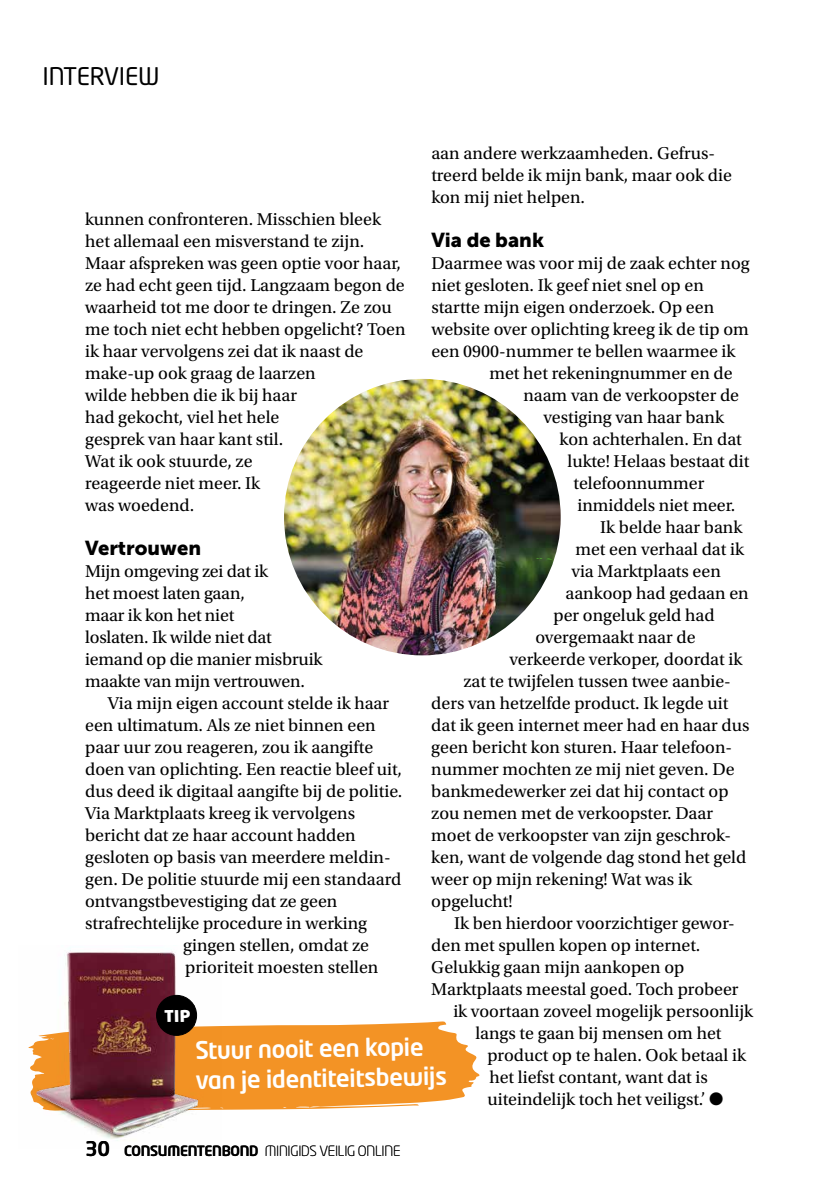
<style>
.page{position:relative;width:840px;height:1191px;background:#fff}
.page>*{position:absolute;margin:0;border:0;box-sizing:border-box;transform-origin:0 0}
.t1{font:500 24px/30px "Neo Tech Std";color:#fff}
.t2{font:24px "Neo Tech Std";letter-spacing:-.01em;color:#000}
.t3{font:20px "Museo Sans 900";color:#000}
.t4{font:18px/22px "Utopia Std";color:#000}
.t5{font:300 14px "Neo Tech Std";letter-spacing:-.02em;color:#000}
.s1{font-weight:500;font-size:20px}
.s2{font-weight:500}
</style>
<div class="page">
<img style="left:284px;top:379px;width:276px;height:276px;border-radius:138px">
<svg style="left:222px;top:1021px;width:258px;height:89px;background:#f4a142"></svg>
<img style="left:28px;top:951px;width:194px;height:190px">
<svg style="left:536px;top:558px;width:16px;height:1px"></svg>
<svg style="left:140px;top:995px;width:75px;height:41px"></svg>
<h1 class="t2" style="left:43px;top:62px;width:118px">INTERVIEW</h1>
<p class="t4" style="left:431px;top:142px;width:302px">aan andere werkzaamheden. Gefrus&shy;treerd belde ik mijn bank, maar ook die kon mij niet helpen.</p>
<p class="t3" style="left:431px;top:228px;width:114px">Via de bank</p>
<p class="t4" style="left:431px;top:252px;width:320px">Daarmee was voor mij de zaak echter nog</p>
<p class="t4" style="left:431px;top:274px;width:274px">niet gesloten. Ik geef niet snel op en</p>
<p class="t4" style="left:431px;top:296px;width:284px">startte mijn eigen onderzoek. Op een</p>
<p class="t4" style="left:431px;top:318px;width:319px">website over oplichting kreeg ik de tip om</p>
<p class="t4" style="left:431px;top:340px;width:305px">een 0900-nummer te bellen waarmee ik</p>
<p class="t4" style="left:489px;top:362px;width:245px">met het rekeningnummer en de</p>
<p class="t4" style="left:523px;top:384px;width:217px">naam van de verkoopster de</p>
<p class="t4" style="left:543px;top:406px;width:182px">vestiging van haar bank</p>
<p class="t4" style="left:559px;top:428px;width:184px">kon achterhalen. En dat</p>
<p class="t4" style="left:567px;top:450px;width:183px">lukte! Helaas bestaat dit</p>
<p class="t4" style="left:573px;top:472px;width:132px">telefoonnummer</p>
<p class="t4" style="left:577px;top:494px;width:159px">inmiddels niet meer.</p>
<p class="t4" style="left:600px;top:516px;width:144px">Ik belde haar bank</p>
<p class="t4" style="left:575px;top:538px;width:170px">met een verhaal dat ik</p>
<p class="t4" style="left:571px;top:560px;width:151px">via Marktplaats een</p>
<p class="t4" style="left:565px;top:582px;width:185px">aankoop had gedaan en</p>
<p class="t4" style="left:553px;top:604px;width:163px">per ongeluk geld had</p>
<p class="t4" style="left:535px;top:626px;width:161px">overgemaakt naar de</p>
<p class="t4" style="left:509px;top:648px;width:234px">verkeerde verkoper, doordat ik</p>
<p class="t4" style="left:463px;top:670px;width:269px">zat te twijfelen tussen twee aanbie-</p>
<p class="t4" style="left:431px;top:692px;width:298px">ders van hetzelfde product. Ik legde uit</p>
<p class="t4" style="left:431px;top:714px;width:319px">dat ik geen internet meer had en haar dus</p>
<p class="t4" style="left:431px;top:736px;width:302px">geen bericht kon sturen. Haar telefoon-</p>
<p class="t4" style="left:431px;top:758px;width:305px">nummer mochten ze mij niet geven. De</p>
<p class="t4" style="left:431px;top:780px;width:298px">bankmedewerker zei dat hij contact op</p>
<p class="t4" style="left:431px;top:802px;width:283px">zou nemen met de verkoopster. Daar</p>
<p class="t4" style="left:431px;top:824px;width:301px">moet de verkoopster van zijn geschrok-</p>
<p class="t4" style="left:431px;top:846px;width:316px">ken, want de volgende dag stond het geld</p>
<p class="t4" style="left:431px;top:868px;width:262px">weer op mijn rekening! Wat was ik</p>
<p class="t4" style="left:431px;top:890px;width:83px">opgelucht!</p>
<p class="t4" style="left:454px;top:912px;width:282px">Ik ben hierdoor voorzichtiger gewor-</p>
<p class="t4" style="left:431px;top:934px;width:270px">den met spullen kopen op internet.</p>
<p class="t4" style="left:431px;top:956px;width:254px">Gelukkig gaan mijn aankopen op</p>
<p class="t4" style="left:431px;top:978px;width:308px">Marktplaats meestal goed. Toch probeer</p>
<p class="t4" style="left:453px;top:1000px;width:301px">ik voortaan zoveel mogelijk persoonlijk</p>
<p class="t4" style="left:475px;top:1022px;width:247px">langs te gaan bij mensen om het</p>
<p class="t4" style="left:487px;top:1044px;width:260px">product op te halen. Ook betaal ik</p>
<p class="t4" style="left:489px;top:1066px;width:220px">het liefst contant, want dat is</p>
<p class="t4" style="left:487px;top:1088px;width:237px">uiteindelijk toch het veiligst.’ ●</p>
<p class="t4" style="left:85px;top:208px;width:322px">kunnen confronteren. Misschien bleek het allemaal een misverstand te zijn.<br>Maar afspreken was geen optie voor haar, ze had echt geen tijd. Langzaam begon de waarheid tot me door te dringen. Ze zou me toch niet echt hebben opgelicht? Toen ik haar vervolgens zei dat ik naast de make-up ook graag de laarzen<br>wilde hebben die ik bij haar<br>had gekocht, viel het hele<br>gesprek van haar kant stil.<br>Wat ik ook stuurde, ze<br>reageerde niet meer. Ik<br>was woedend.</p>
<p class="t3" style="left:85px;top:536px;width:117px">Vertrouwen</p>
<p class="t4" style="left:85px;top:560px;width:184px">Mijn omgeving zei dat ik</p>
<p class="t4" style="left:85px;top:582px;width:161px">het moest laten gaan,</p>
<p class="t4" style="left:85px;top:604px;width:151px">maar ik kon het niet</p>
<p class="t4" style="left:85px;top:626px;width:188px">loslaten. Ik wilde niet dat</p>
<p class="t4" style="left:85px;top:648px;width:239px">iemand op die manier misbruik</p>
<p class="t4" style="left:85px;top:670px;width:221px">maakte van mijn vertrouwen.</p>
<p class="t4" style="left:108px;top:692px;width:283px">Via mijn eigen account stelde ik haar</p>
<p class="t4" style="left:85px;top:714px;width:292px">een ultimatum. Als ze niet binnen een</p>
<p class="t4" style="left:85px;top:736px;width:289px">paar uur zou reageren, zou ik aangifte</p>
<p class="t4" style="left:85px;top:758px;width:318px">doen van oplichting. Een reactie bleef uit,</p>
<p class="t4" style="left:85px;top:780px;width:318px">dus deed ik digitaal aangifte bij de politie.</p>
<p class="t4" style="left:85px;top:802px;width:271px">Via Marktplaats kreeg ik vervolgens</p>
<p class="t4" style="left:85px;top:824px;width:272px">bericht dat ze haar account hadden</p>
<p class="t4" style="left:85px;top:846px;width:307px">gesloten op basis van meerdere meldin-</p>
<p class="t4" style="left:85px;top:868px;width:317px">gen. De politie stuurde mij een standaard</p>
<p class="t4" style="left:85px;top:890px;width:253px">ontvangstbevestiging dat ze geen</p>
<p class="t4" style="left:85px;top:912px;width:283px">strafrechtelijke procedure in werking</p>
<p class="t4" style="left:183px;top:934px;width:187px">gingen stellen, omdat ze</p>
<p class="t4" style="left:185px;top:956px;width:195px">prioriteit moesten stellen</p>
<h1 class="t1" style="left:195px;top:1035px;width:252px;rotate:-1deg">Stuur nooit een kopie van je identiteitsbewijs</h1>
<p class="t5" style="left:85px;top:1142px;width:317px"><span class="s1">30</span> <span class="s2">CONSUMENTENBOND</span> MINIGIDS VEILIG ONLINE</p>
</div>
